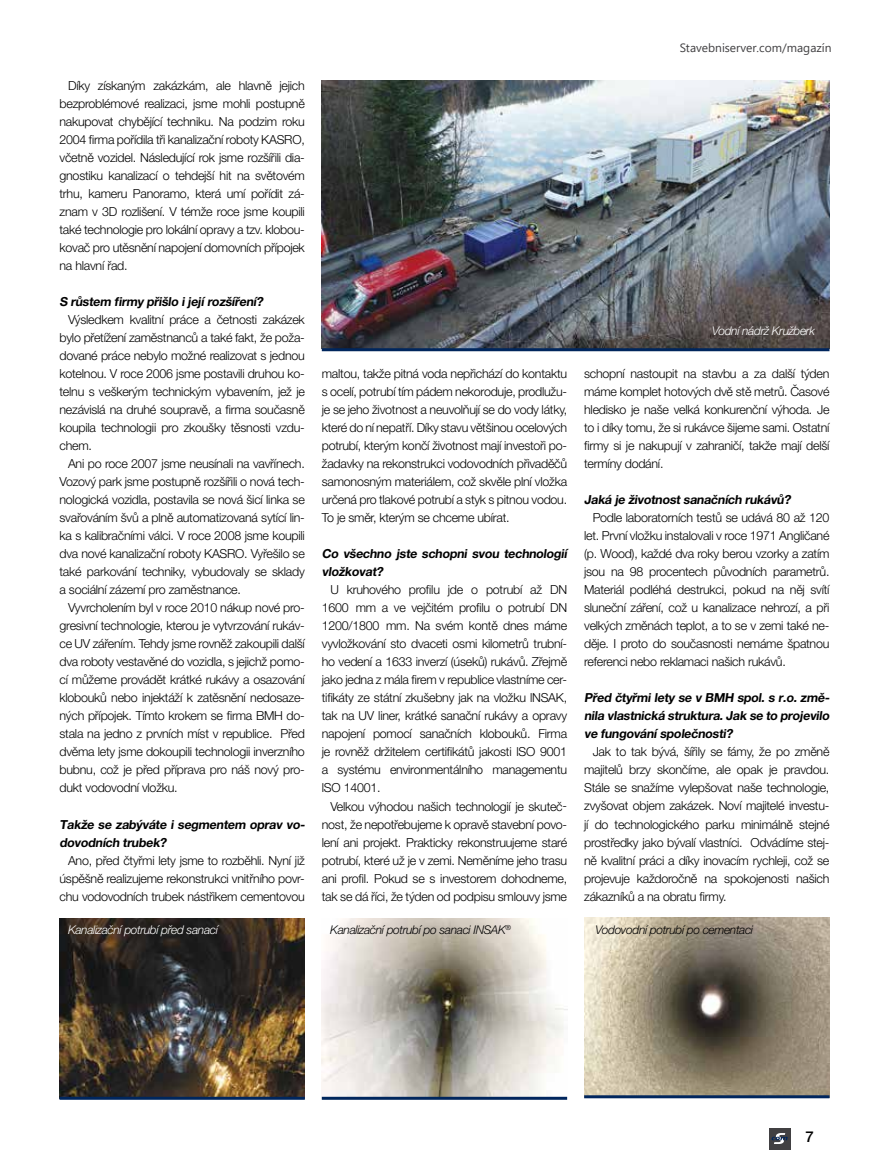
<style>
.page{position:relative;width:872px;height:1170px;background:#fff}
.page>*{position:absolute;margin:0;border:0;box-sizing:border-box;transform-origin:0 0}
.t1{font:500 15px "Helvetica Neue LT Pro";color:#000}
.t2{font:300 12.45px/18px "Helvetica Neue LT Pro";letter-spacing:-.02em;color:#000;text-align:justify}
.t3{font:700 12.45px/18px "Helvetica Neue LT Pro";letter-spacing:-.02em;color:#000}
.t4{font:italic 300 12px "Helvetica Neue LT Pro";letter-spacing:-.03em;color:#000}
.t5{font:italic 300 12px "Helvetica Neue LT Pro";letter-spacing:-.03em;color:#fff}
.t6{font:12px "Segoe UI";color:#414042}
.t7{font:italic 300 7.05px "Helvetica Neue LT Pro";color:#000}
</style>
<div class="page">
<div style="left:769px;top:1127px;width:21px;height:21px;background:#414042"></div>
<svg style="left:771px;top:1133px;width:16px;height:10px"></svg>
<img style="left:59px;top:918px;width:246px;height:178px">
<img style="left:322px;top:81px;width:507px;height:267px">
<img style="left:322px;top:918px;width:245px;height:178px">
<img style="left:584px;top:917px;width:245px;height:178px">
<hr style="left:59px;top:1096px;width:246px;height:3px;background:#00265d">
<hr style="left:322px;top:348px;width:507px;height:3px;background:#00265d">
<hr style="left:322px;top:1096px;width:245px;height:3px;background:#00265d">
<hr style="left:584px;top:1095px;width:245px;height:3px;background:#00265d">
<p class="t2" style="left:60px;top:76px;width:247px;text-indent:9px">Díky získaným zakázkám, ale hlavně jejich bezproblémové realizaci, jsme mohli postupně nakupovat chybějící techniku. Na podzim roku 2004 firma pořídila tři kanalizační roboty KASRO, včetně vozidel. Následující rok jsme rozšířili dia&shy;gnostiku kanalizací o tehdejší hit na světovém trhu, kameru Panoramo, která umí pořídit zá&shy;znam v 3D rozlišení. V témže roce jsme koupili také technologie pro lokální opravy a tzv. klobou&shy;kovač pro utěsnění napojení domovních přípojek na hlavní řad.</p>
<p class="t3" style="left:60px;top:292px;width:207px">S růstem firmy přišlo i jej í rozšíření?</p>
<p class="t2" style="left:60px;top:310px;width:247px;text-indent:9px">Výsledkem kvalitní práce a četnosti zakázek bylo přetížení zaměstnanců a také fakt, že poža&shy;dované práce nebylo možné realizovat s jednou kotelnou. V roce 2006 jsme postavili druhou ko&shy;telnu s veškerým technickým vybavením, jež je nezávislá na druhé soupravě, a firma současně koupila technologii pro zkoušky těsnosti vzdu&shy;chem.</p>
<p class="t2" style="left:60px;top:454px;width:247px;text-indent:9px">Ani po roce 2007 jsme neusínali na vavřínech.<br>Vozový park jsme postupně rozšířili o nová tech&shy;nologická vozidla, postavila se nová šicí linka se svařováním švů a plně automatizovaná sytící lin&shy;ka s kalibračními válci. V roce 2008 jsme koupili dva nové kanalizační roboty KASRO. Vyřešilo se také parkování techniky, vybudovaly se sklady a sociální zázemí pro zaměstnance.</p>
<p class="t2" style="left:60px;top:598px;width:247px;text-indent:9px">Vyvrcholením byl v roce 2010 nákup nové pro&shy;gresivní technologie, kterou je vytvrzování rukáv&shy;ce UV zářením. Tehdy jsme rovněž zakoupili další dva roboty vestavěné do vozidla, s jejichž pomo&shy;cí můžeme provádět krátké rukávy a osazování klobouků nebo injektáží k zatěsnění nedosaze&shy;ných přípojek. Tímto krokem se firma BMH do&shy;stala na jedno z prvních míst v republice. Před dvěma lety jsme dokoupili technologii inverzního bubnu, což je před příprava pro náš nový pro&shy;dukt vodovodní vložku.</p>
<p class="t3" style="left:60px;top:814px;width:249px">Takže se zabýváte i segmentem oprav vo&shy;dovodních trubek?</p>
<p class="t2" style="left:60px;top:850px;width:247px;text-indent:9px">Ano, před čtyřmi lety jsme to rozběhli. Nyní již úspěšně realizujeme rekonstrukci vnitřního povr&shy;chu vodovodních trubek nástřikem cementovou</p>
<p class="t6" style="left:680px;top:38px;width:153px">Stavebniserver.com/magazín</p>
<p class="t2" style="left:322px;top:364px;width:247px">maltou, takže pitná voda nepřichází do kontaktu s ocelí, potrubí tím pádem nekoroduje, prodlužu&shy;je se jeho životnost a neuvolňují se do vody látky, které do ní nepatří. Díky stavu většinou ocelových potrubí, kterým končí životnost mají investoři po&shy;žadavky na rekonstrukci vodovodních přivaděčů samonosným materiálem, což skvěle plní vložka určená pro tlakové potrubí a styk s pitnou vodou.<br>To je směr, kterým se chceme ubírat.</p>
<p class="t3" style="left:322px;top:544px;width:247px">Co všechno jste schopni svou technologií vložkovat?</p>
<p class="t2" style="left:322px;top:580px;width:247px;text-indent:9px">U kruhového profilu jde o potrubí až DN 1600 mm a ve vejčitém profilu o potrubí DN 1200/1800 mm. Na svém kontě dnes máme vyvložkování sto dvaceti osmi kilometrů trubní&shy;ho vedení a 1633 inverzí (úseků) rukávů. Zřejmě jako jedna z mála firem v republice vlastníme cer&shy;tifikáty ze státní zkušebny jak na vložku lNSAK, tak na UV liner, krátké sanační rukávy a opravy napojení pomocí sanačních klobouků. Firma je rovněž držitelem certifikátů jakosti lSO 9001 a systému environmentálního managementu lSO 14001.</p>
<p class="t2" style="left:322px;top:796px;width:247px;text-indent:9px">Velkou výhodou našich technologií je skuteč&shy;nost, že nepotřebujeme k opravě stavební povo&shy;lení ani projekt. Prakticky rekonstruujeme staré potrubí, které už je v zemi. Neměníme jeho trasu ani profil. Pokud se s investorem dohodneme, tak se dá říci, že týden od podpisu smlouvy jsme</p>
<p class="t5" style="left:712px;top:323px;width:104px">Vodní nádrž Kružberk</p>
<p class="t2" style="left:584px;top:364px;width:247px">schopní nastoupit na stavbu a za další týden máme komplet hotových dvě stě metrů. Časové hledisko je naše velká konkurenční výhoda. Je to i díky tomu, že si rukávce šijeme sami. Ostatní firmy si je nakupují v zahraničí, takže mají delší termíny dodání.</p>
<p class="t3" style="left:584px;top:490px;width:210px">Jaká je životnost sanačních rukávů?</p>
<p class="t2" style="left:584px;top:508px;width:247px;text-indent:9px">Podle laboratorních testů se udává 80 až 120 let. První vložku instalovali v roce 1971 Angličané (p. Wood), každé dva roky berou vzorky a zatím jsou na 98 procentech původních parametrů.<br>Materiál podléhá destrukci, pokud na něj svítí sluneční záření, což u kanalizace nehrozí, a při velkých změnách teplot, a to se v zemi také ne&shy;děje. I proto do současnosti nemáme špatnou referenci nebo reklamaci našich rukávů.</p>
<p class="t3" style="left:584px;top:688px;width:249px;text-align:justify">Před čtyřmi lety se v BMH spol. s r.o. změ&shy;nila vlastnická struktura.Jak se to projevilo ve fungování společnosti?</p>
<p class="t2" style="left:584px;top:742px;width:247px;text-indent:9px">Jak to tak bývá, šířily se fámy, že po změně majitelů brzy skončíme, ale opak je pravdou.<br>Stále se snažíme vylepšovat naše technologie, zvyšovat objem zakázek. Noví majitelé investu&shy;jí do technologického parku minimálně stejné prostředky jako bývalí vlastníci. Odvádíme stej&shy;ně kvalitní práci a díky inovacím rychleji, což se projevuje každoročně na spokojenosti našich zákazníků a na obratu firmy.</p>
<p class="t7" style="left:505px;top:923px;width:7px">®</p>
<p class="t5" style="left:68px;top:922px;width:151px">Kanalizační potrubí před sanací</p>
<p class="t4" style="left:330px;top:922px;width:177px">Kanalizační potrubí po sanaci INSAK</p>
<p class="t4" style="left:595px;top:922px;width:159px">Vodovodní potrubí po cementaci</p>
<p class="t1" style="left:805px;top:1127px;width:10px">7</p>
</div>
